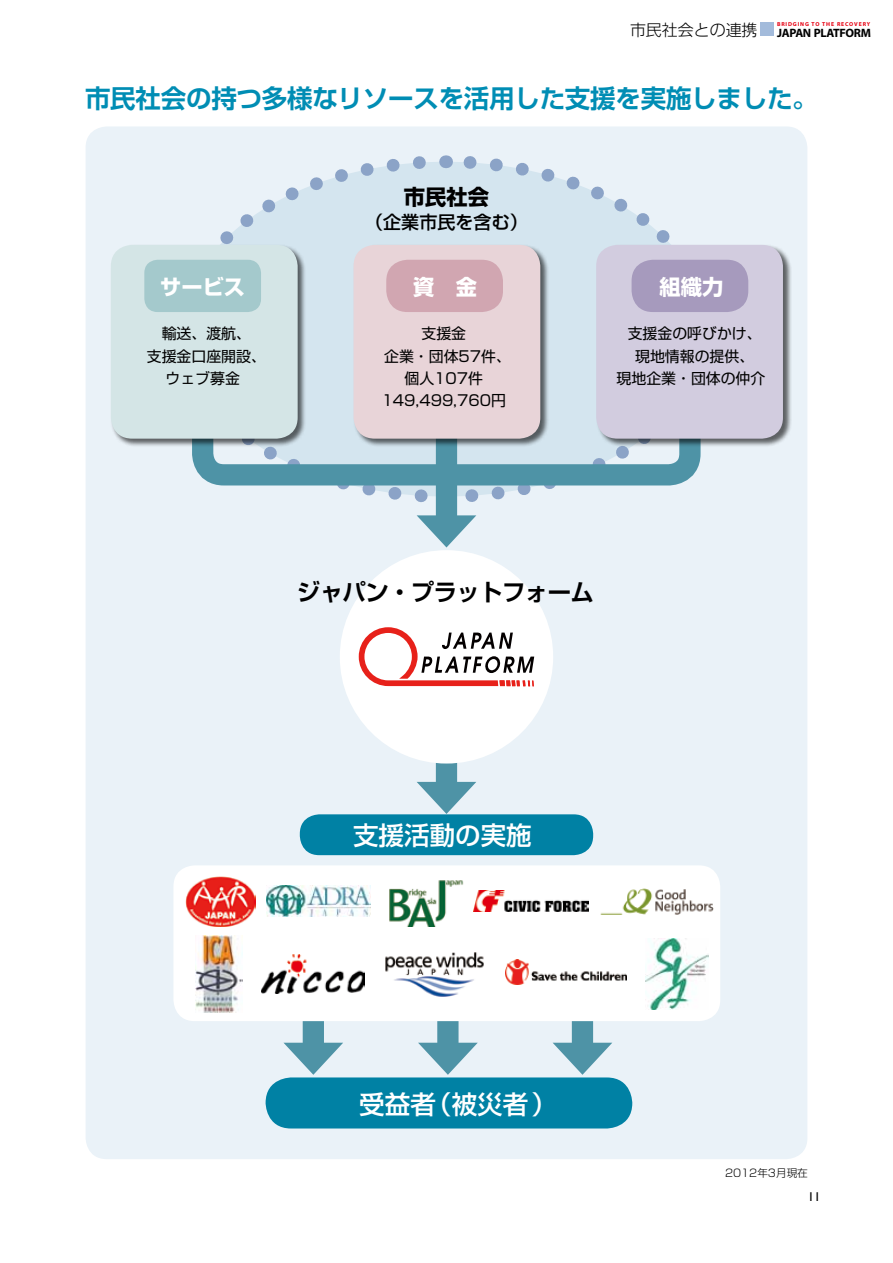
<style>
.page{position:relative;width:893px;height:1263px;background:#fff}
.page>*{position:absolute;margin:0;border:0;box-sizing:border-box;transform-origin:0 0}
.t1{font:700 25.5px "Shin Go Pr 6 De";letter-spacing:-.01em;color:#008db4}
.t2{font:500 25.5px "Shin Go Pr 6";color:#fff}
.t3{font:700 23.4px "Shin Go Pr 6 De";letter-spacing:-.025em;color:#000}
.t4{font:700 21.3px "Shin Go Pr 6";color:#fff}
.t5{font:700 21.3px "Shin Go Pr 6";color:#000}
.t6{font:500 18px "Shin Go Pr 6";color:#000}
.t7{font:14.85px/22.4px "Shin Go Pr 6";color:#000;text-align:center}
.t8{font:12.75px "Gill Sans";color:#000}
.t9{font:700 12.15px "Myriad Pro";letter-spacing:-.025em;color:#000}
.t10{font:300 10.65px "Shin Go Pr 6";color:#000}
.t11{font:700 5.7px "Myriad Pro";letter-spacing:.15em;color:#e60012}
.s1{font-family:"Shin Go Pr 6";font-weight:300;font-size:15.9px}
</style>
<div class="page">
<div style="left:86px;top:126px;width:721px;height:1033px;background:#eaf2f8;border-radius:21px"></div>
<div style="left:436px;top:743px;width:21px;height:51px;background:#4e93a6"></div>
<svg style="left:417px;top:782px;width:59px;height:32px"></svg>
<div style="left:266px;top:1077px;width:366px;height:51px;background:#0081a4;border-radius:25px"></div>
<div style="left:340px;top:550px;width:213px;height:213px;background:#fff;border-radius:50%"></div>
<svg style="left:465px;top:328px;width:131px;height:174px"></svg>
<svg style="left:446px;top:155px;width:224px;height:164px"></svg>
<svg style="left:220px;top:156px;width:213px;height:174px"></svg>
<svg style="left:306px;top:340px;width:130px;height:169px"></svg>
<svg style="left:446px;top:155px;width:1px;height:13px"></svg>
<div style="left:760px;top:23px;width:13px;height:13px;background:#a3bbdb"></div>
<svg style="left:359px;top:627px;width:175px;height:59px"></svg>
<svg style="left:192px;top:393px;width:509px;height:103px"></svg>
<div style="left:436px;top:427px;width:21px;height:100px;background:#4e93a6"></div>
<svg style="left:417px;top:515px;width:59px;height:32px"></svg>
<div style="left:110px;top:244px;width:196px;height:203px;background:#000;opacity:.6"></div>
<div style="left:111px;top:245px;width:187px;height:194px;background:#d4e5e6;border-radius:21px"></div>
<div style="left:596px;top:244px;width:196px;height:203px;background:#000;opacity:.6"></div>
<div style="left:596px;top:245px;width:187px;height:194px;background:#d2ccdf;border-radius:21px"></div>
<div style="left:353px;top:244px;width:196px;height:203px;background:#000;opacity:.6"></div>
<div style="left:354px;top:245px;width:186px;height:194px;background:#e8d4d8;border-radius:21px"></div>
<div style="left:300px;top:814px;width:293px;height:41px;background:#0081a4;border-radius:20px"></div>
<div style="left:303px;top:1004px;width:21px;height:51px;background:#4e93a6"></div>
<svg style="left:284px;top:1043px;width:59px;height:32px"></svg>
<div style="left:437px;top:1004px;width:22px;height:51px;background:#4e93a6"></div>
<svg style="left:418px;top:1043px;width:60px;height:32px"></svg>
<div style="left:572px;top:1004px;width:21px;height:51px;background:#4e93a6"></div>
<svg style="left:553px;top:1043px;width:59px;height:32px"></svg>
<div style="left:173px;top:865px;width:547px;height:156px;background:#fff;border-radius:21px"></div>
<div style="left:144px;top:260px;width:117px;height:52px;background:#a4c9cc;border-radius:13px"></div>
<div style="left:386px;top:260px;width:117px;height:52px;background:#d1a6b1;border-radius:21px"></div>
<div style="left:632px;top:260px;width:116px;height:52px;background:#a69abd;border-radius:21px"></div>
<img style="left:186px;top:877px;width:69px;height:49px">
<img style="left:267px;top:885px;width:103px;height:32px">
<img style="left:389px;top:880px;width:75px;height:46px">
<img style="left:473px;top:890px;width:115px;height:22px">
<img style="left:600px;top:888px;width:114px;height:27px">
<img style="left:196px;top:935px;width:46px;height:77px">
<img style="left:261px;top:954px;width:103px;height:39px">
<img style="left:385px;top:952px;width:99px;height:44px">
<img style="left:505px;top:960px;width:121px;height:25px">
<img style="left:645px;top:938px;width:63px;height:71px">
<p class="t9" style="left:630px;top:24px;width:243px"><span class="s1">市民社会との連携</span> JAPAN PLATFORM</p>
<p class="t11" style="left:777px;top:20px;width:95px">BRIDGING TO THE RECOVERY</p>
<h1 class="t1" style="left:85px;top:77px;width:734px">市民社会の持つ多様なリソースを活用した支援を実施しました。</h1>
<h3 class="t5" style="left:404px;top:180px;width:87px">市民社会</h3>
<p class="t6" style="left:365px;top:207px;width:164px">（企業市民を含む）</p>
<h3 class="t4" style="left:160px;top:270px;width:87px">サービス</h3>
<h3 class="t4" style="left:413px;top:270px;width:65px">資　金</h3>
<h3 class="t4" style="left:660px;top:270px;width:65px">組織力</h3>
<p class="t7" style="left:147px;top:322px;width:121px">輸送、渡航、<br>支援金口座開設、ウェブ募金</p>
<p class="t7" style="left:382px;top:322px;width:131px">支援金<br>企業・団体57件、個人107件<br>149,499,760円</p>
<p class="t7" style="left:617px;top:322px;width:150px">支援金の呼びかけ、現地情報の提供、<br>現地企業・団体の仲介</p>
<h2 class="t3" style="left:297px;top:573px;width:298px">ジャパン・プラットフォーム</h2>
<h1 class="t2" style="left:353px;top:814px;width:180px">支援活動の実施</h1>
<h1 class="t2" style="left:359px;top:1083px;width:199px">受益者（被災者）</h1>
<p class="t10" style="left:725px;top:1164px;width:84px">2012年3月現在</p>
<p class="t8" style="left:808px;top:1190px;width:14px">11</p>
</div>
